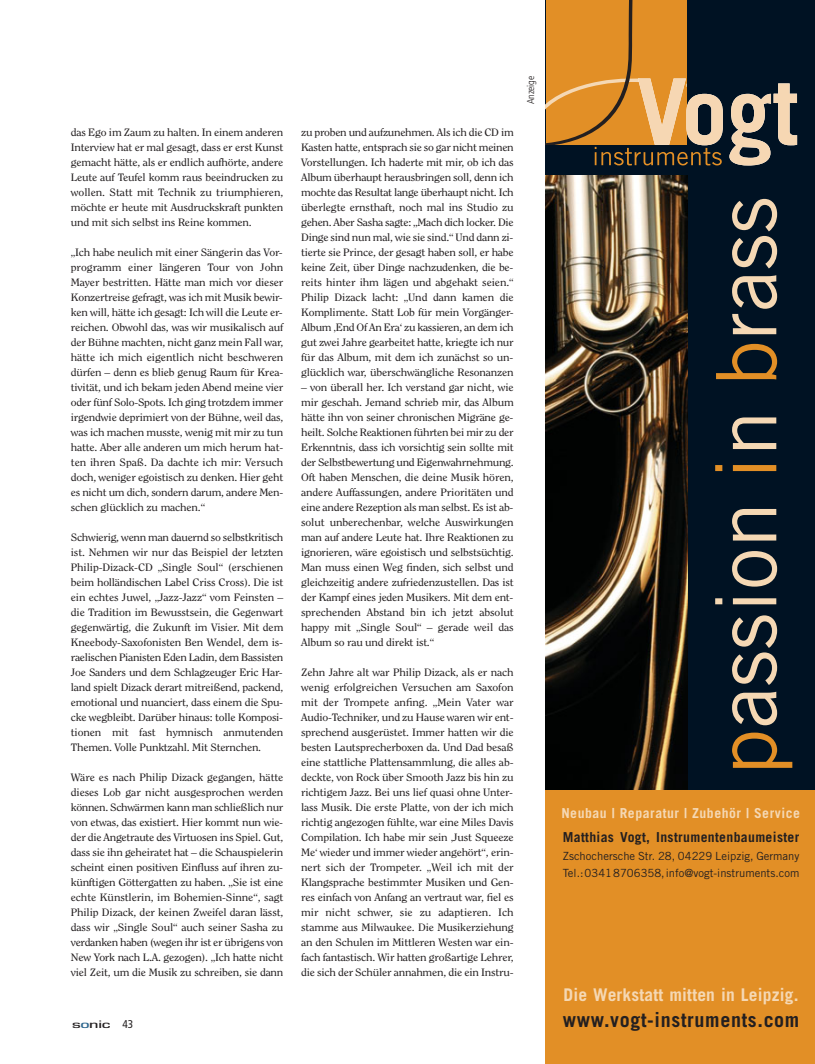
<style>
.page{position:relative;width:815px;height:1064px;background:#fff}
.page>*{position:absolute;margin:0;border:0;box-sizing:border-box;transform-origin:0 0}
.t1{font:700 20px "Trade Gothic";letter-spacing:.035em;color:#231f20}
.t2{font:700 17.5px "Trade Gothic";letter-spacing:.01em;color:#f5d8b4}
.t3{font:700 13.75px "Trade Gothic";letter-spacing:.025em;color:#231f20}
.t4{font:700 13.75px "Trade Gothic";letter-spacing:.04em;color:#f5d8b4}
.t5{font:11.25px/17.5px "Trade Gothic";color:#231f20}
.t6{font:500 11.25px "Eurostile T";letter-spacing:-.02em;color:#231f20;scale:1.6 1}
.t7{font:10.62px/15px "Clearface Std";letter-spacing:-.02em;color:#231f20;text-align:justify;scale:1.1 1}
.t8{font:300 condensed 10px "Frutiger LT Std";letter-spacing:-.015em;color:#231f20}
.s1{color:#2b658d}
.s2{font-family:"Frutiger LT Std";font-weight:400;font-stretch:condensed}
</style>
<div class="page">
<div style="left:546px;top:0;width:269px;height:1064px;background:#001223"></div>
<img style="left:546px;top:176px;width:141px;height:614px">
<div style="left:546px;top:790px;width:269px;height:274px;background:#e28f26"></div>
<svg style="left:732px;top:732px;width:60px;height:36px"></svg>
<svg style="left:732px;top:692px;width:45px;height:33px"></svg>
<svg style="left:732px;top:615px;width:45px;height:70px"></svg>
<svg style="left:715px;top:598px;width:61px;height:6px"></svg>
<svg style="left:732px;top:551px;width:45px;height:36px"></svg>
<svg style="left:732px;top:509px;width:44px;height:31px"></svg>
<svg style="left:715px;top:465px;width:61px;height:6px"></svg>
<svg style="left:732px;top:417px;width:44px;height:32px"></svg>
<svg style="left:716px;top:344px;width:61px;height:35px"></svg>
<svg style="left:732px;top:275px;width:45px;height:59px"></svg>
<svg style="left:732px;top:199px;width:45px;height:69px"></svg>
<svg style="left:546px;top:0;width:177px;height:165px"></svg>
<svg style="left:729px;top:83px;width:68px;height:82px"></svg>
<p class="t7" style="left:71px;top:125px;width:195px">das Ego im Zaum zu halten. In einem anderen Interview hat er mal gesagt, dass er erst Kunst gemacht hätte, als er endlich aufhörte, andere Leute auf Teufel komm raus beeindrucken zu wollen. Statt mit Technik zu triumphieren, möchte er heute mit Ausdruckskraft punkten und mit sich selbst ins Reine kommen.</p>
<p class="t7" style="left:71px;top:245px;width:195px">„Ich habe neulich mit einer Sängerin das Vor&shy;programm einer längeren Tour von John Mayer bestritten. Hätte man mich vor dieser Konzertreise gefragt, was ich mit Musik bewir&shy;ken will, hätte ich gesagt: Ich will die Leute er&shy;reichen. Obwohl das, was wir musikalisch auf der Bühne machten, nicht ganz mein Fall war, hätte ich mich eigentlich nicht beschweren dürfen – denn es blieb genug Raum für Krea&shy;tivität, und ich bekam jeden Abend meine vier oder fünf Solo-Spots. Ich ging trotzdem immer irgendwie deprimiert von der Bühne, weil das, was ich machen musste, wenig mit mir zu tun hatte. Aber alle anderen um mich herum hat&shy;ten ihren Spaß. Da dachte ich mir: Versuch doch, weniger egoistisch zu denken. Hier geht es nicht um dich, sondern darum, andere Men&shy;schen glücklich zu machen.“</p>
<p class="t7" style="left:71px;top:530px;width:195px">Schwierig, wenn man dauernd so selbstkritisch ist. Nehmen wir nur das Beispiel der letzten Philip-Dizack-CD „Single Soul“ (erschienen beim holländischen Label Criss Cross). Die ist ein echtes Juwel, „Jazz-Jazz“ vom Feinsten – die Tradition im Bewusstsein, die Gegenwart gegenwärtig, die Zukunft im Visier. Mit dem Kneebody-Saxofonisten Ben Wendel, dem is&shy;raelischen Pianisten Eden Ladin, dem Bassisten Joe Sanders und dem Schlagzeuger Eric Har&shy;land spielt Dizack derart mitreißend, packend, emotional und nuanciert, dass einem die Spu&shy;cke wegbleibt. Darüber hinaus: tolle Komposi&shy;tionen mit fast hymnisch anmutenden Themen. Volle Punktzahl. Mit Sternchen.</p>
<p class="t7" style="left:71px;top:770px;width:195px">Wäre es nach Philip Dizack gegangen, hätte dieses Lob gar nicht ausgesprochen werden können. Schwärmen kann man schließlich nur von etwas, das existiert. Hier kommt nun wie&shy;der die Angetraute des Virtuosen ins Spiel. Gut, dass sie ihn geheiratet hat – die Schauspielerin scheint einen positiven Einfluss auf ihren zu&shy;künftigen Göttergatten zu haben. „Sie ist eine echte Künstlerin, im Bohemien-Sinne“, sagt Philip Dizack, der keinen Zweifel daran lässt, dass wir „Single Soul“ auch seiner Sasha zu verdanken haben (wegen ihr ist er übrigens von New York nach L.A. gezogen). „Ich hatte nicht viel Zeit, um die Musik zu schreiben, sie dann</p>
<p class="t6" style="left:72px;top:1018px;width:40px">s<span class="s1">o</span>nic <span class="s2">43</span></p>
<p class="t7" style="left:301px;top:125px;width:195px">zu proben und aufzunehmen. Als ich die CD im Kasten hatte, entsprach sie so gar nicht meinen Vorstellungen. Ich haderte mit mir, ob ich das Album überhaupt herausbringen soll, denn ich mochte das Resultat lange überhaupt nicht. Ich überlegte ernsthaft, noch mal ins Studio zu gehen. Aber Sasha sagte: „Mach dich locker. Die Dinge sind nun mal, wie sie sind.“ Und dann zi&shy;tierte sie Prince, der gesagt haben soll, er habe keine Zeit, über Dinge nachzudenken, die be&shy;reits hinter ihm lägen und abgehakt seien.“ Philip Dizack lacht: „Und dann kamen die Komplimente. Statt Lob für mein Vorgänger-Album ‚End Of An Era‘ zu kassieren, an dem ich gut zwei Jahre gearbeitet hatte, kriegte ich nur für das Album, mit dem ich zunächst so un&shy;glücklich war, überschwängliche Resonanzen</p>
<p class="t7" style="left:301px;top:380px;width:195px">– von überall her. Ich verstand gar nicht, wie mir geschah. Jemand schrieb mir, das Album hätte ihn von seiner chronischen Migräne ge&shy;heilt. Solche Reaktionen führten bei mir zu der Erkenntnis, dass ich vorsichtig sein sollte mit der Selbstbewertung und Eigenwahrnehmung.<br>Oft haben Menschen, die deine Musik hören, andere Auffassungen, andere Prioritäten und eine andere Rezeption als man selbst. Es ist ab&shy;solut unberechenbar, welche Auswirkungen man auf andere Leute hat. Ihre Reaktionen zu ignorieren, wäre egoistisch und selbstsüchtig.<br>Man muss einen Weg finden, sich selbst und gleichzeitig andere zufriedenzustellen. Das ist der Kampf eines jeden Musikers. Mit dem ent&shy;sprechenden Abstand bin ich jetzt absolut happy mit „Single Soul“ – gerade weil das Album so rau und direkt ist.“</p>
<p class="t7" style="left:301px;top:665px;width:195px">Zehn Jahre alt war Philip Dizack, als er nach wenig erfolgreichen Versuchen am Saxofon mit der Trompete anfing. „Mein Vater war Audio-Techniker, und zu Hause waren wir ent&shy;sprechend ausgerüstet. Immer hatten wir die besten Lautsprecherboxen da. Und Dad besaß eine stattliche Plattensammlung, die alles ab&shy;deckte, von Rock über Smooth Jazz bis hin zu richtigem Jazz. Bei uns lief quasi ohne Unter&shy;lass Musik. Die erste Platte, von der ich mich richtig angezogen fühlte, war eine Miles Davis Compilation. Ich habe mir sein ‚Just Squeeze Me‘ wieder und immer wieder angehört“, erin&shy;nert sich der Trompeter. „Weil ich mit der Klangsprache bestimmter Musiken und Gen&shy;res einfach von Anfang an vertraut war, fiel es mir nicht schwer, sie zu adaptieren. Ich stamme aus Milwaukee. Die Musikerziehung an den Schulen im Mittleren Westen war ein&shy;fach fantastisch. Wir hatten großartige Lehrer, die sich der Schüler annahmen, die ein Instru-</p>
<p class="t8" style="left:525px;top:104px;width:30px;rotate:-90deg">Anzeige</p>
<p class="t4" style="left:561px;top:808px;width:240px">Neubau | Reparatur | Zubehör | Service</p>
<p class="t3" style="left:563px;top:832px;width:238px">Matthias Vogt, Instrumentenbaumeister</p>
<p class="t5" style="left:563px;top:848px;width:238px">Zschochersche Str. 28, 04229 Leipzig, Germany<br>Tel.: 0341 8706358, info@vogt-instruments.com</p>
<h2 class="t2" style="left:564px;top:988px;width:237px">Die Werkstatt mitten in Leipzig.</h2>
<h1 class="t1" style="left:563px;top:1013px;width:238px">www.vogt-instruments.com</h1>
</div>
